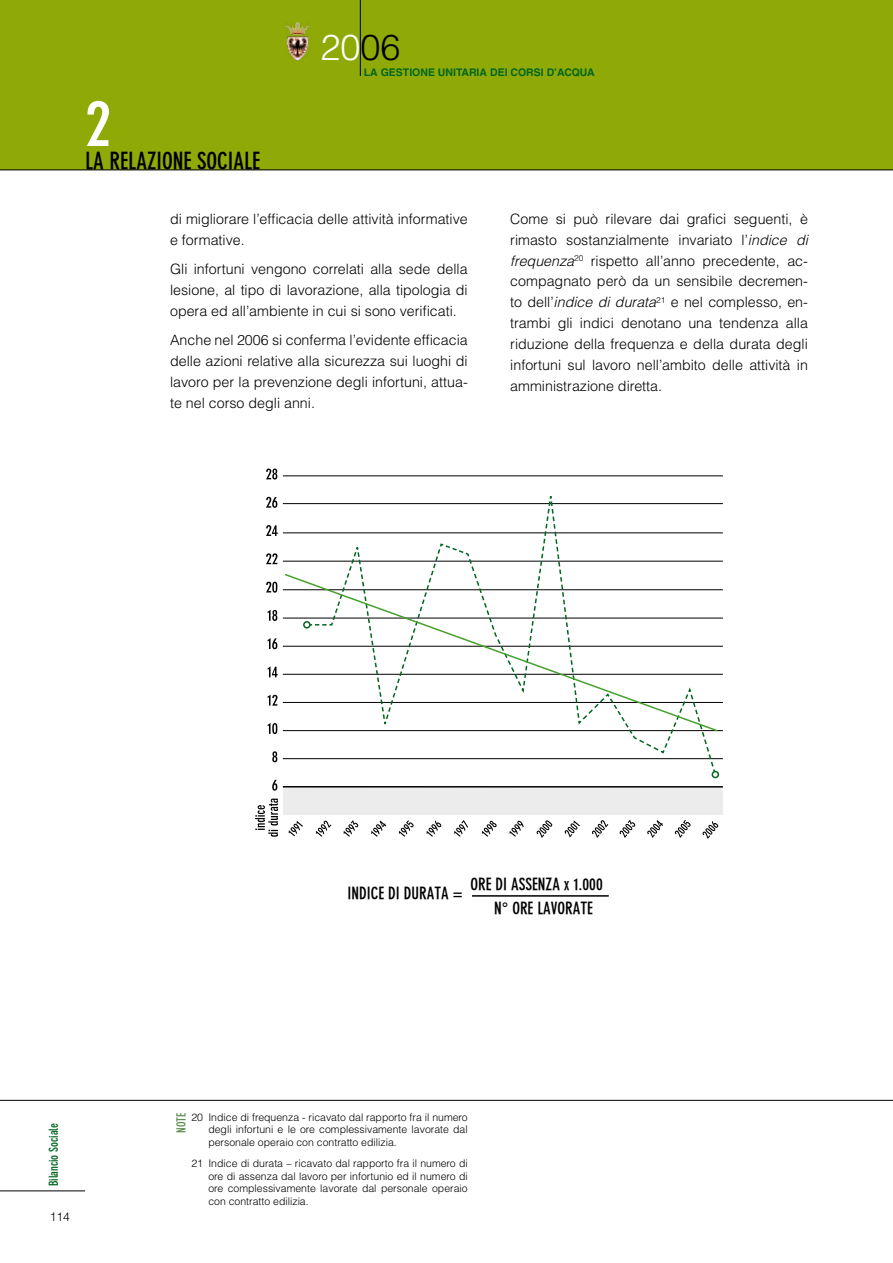
<style>
.page{position:relative;width:893px;height:1263px;background:#fff}
.page>*{position:absolute;margin:0;border:0;box-sizing:border-box;transform-origin:0 0}
.t1{font:63px "DIN Neuzeit Grotesk Bold Cond";color:#fff}
.t2{font:300 36px "Helvetica";color:#fff}
.t3{font:23.1px "DIN Neuzeit Grotesk Bold Cond";color:#000}
.t4{font:16.5px/24px "DIN Neuzeit Grotesk Bold Cond";color:#000}
.t5{font:300 14.25px/20.9px "Helvetica";color:#000;text-align:justify}
.t6{font:12px "DIN Neuzeit Grotesk Bold Cond";color:#01661f}
.t7{font:12px "DIN Neuzeit Grotesk Bold Cond";color:#5e8d51}
.t8{font:300 12px "Helvetica";color:#000}
.t9{font:300 10.5px/12.6px "Helvetica";color:#000;text-align:justify}
.t10{font:700 10.5px "Helvetica";color:#01661f}
.s1{color:#000}
.s2{font-style:italic}
</style>
<div class="page">
<div style="left:0;top:0;width:893px;height:170px;background:#8fa906"></div>
<hr style="left:0;top:170px;width:893px;height:1px;background:#000">
<hr style="left:360px;top:0;width:1px;height:76px;background:#000">
<img style="left:286px;top:23px;width:24px;height:38px">
<hr style="left:0;top:1190px;width:85px;height:1px;background:#000">
<hr style="left:0;top:1100px;width:893px;height:1px;background:#000">
<hr style="left:283px;top:618px;width:440px;height:1px;background:#000">
<hr style="left:283px;top:646px;width:440px;height:1px;background:#000">
<hr style="left:283px;top:674px;width:440px;height:1px;background:#000">
<hr style="left:283px;top:702px;width:440px;height:1px;background:#000">
<hr style="left:283px;top:730px;width:440px;height:1px;background:#000">
<hr style="left:283px;top:758px;width:440px;height:1px;background:#000">
<hr style="left:283px;top:589px;width:440px;height:1px;background:#000">
<hr style="left:283px;top:561px;width:440px;height:1px;background:#000">
<hr style="left:283px;top:532px;width:440px;height:1px;background:#000">
<hr style="left:283px;top:503px;width:440px;height:1px;background:#000">
<hr style="left:283px;top:475px;width:440px;height:1px;background:#000">
<div style="left:283px;top:787px;width:439px;height:27px;background:#ececed"></div>
<hr style="left:283px;top:786px;width:440px;height:1px;background:#000">
<svg style="left:308px;top:496px;width:408px;height:277px"></svg>
<div style="left:712px;top:771px;width:7px;height:7px;border:2px solid #01661f;border-radius:50%"></div>
<svg style="left:283px;top:573px;width:436px;height:160px"></svg>
<svg style="left:289px;top:821px;width:14px;height:15px"></svg>
<svg style="left:702px;top:821px;width:16px;height:18px"></svg>
<svg style="left:674px;top:820px;width:17px;height:18px"></svg>
<svg style="left:647px;top:820px;width:16px;height:18px"></svg>
<svg style="left:619px;top:820px;width:16px;height:18px"></svg>
<svg style="left:591px;top:820px;width:17px;height:18px"></svg>
<svg style="left:564px;top:820px;width:16px;height:17px"></svg>
<svg style="left:536px;top:820px;width:16px;height:18px"></svg>
<svg style="left:509px;top:821px;width:15px;height:16px"></svg>
<svg style="left:482px;top:821px;width:15px;height:16px"></svg>
<svg style="left:454px;top:820px;width:14px;height:17px"></svg>
<svg style="left:426px;top:820px;width:15px;height:17px"></svg>
<svg style="left:399px;top:820px;width:15px;height:17px"></svg>
<svg style="left:371px;top:820px;width:15px;height:17px"></svg>
<svg style="left:343px;top:820px;width:15px;height:17px"></svg>
<svg style="left:316px;top:821px;width:15px;height:16px"></svg>
<svg style="left:266px;top:468px;width:11px;height:12px"></svg>
<svg style="left:266px;top:497px;width:11px;height:11px"></svg>
<svg style="left:266px;top:525px;width:12px;height:11px"></svg>
<svg style="left:266px;top:553px;width:11px;height:11px"></svg>
<svg style="left:266px;top:582px;width:11px;height:11px"></svg>
<svg style="left:268px;top:610px;width:9px;height:11px"></svg>
<svg style="left:268px;top:638px;width:9px;height:11px"></svg>
<svg style="left:268px;top:666px;width:10px;height:11px"></svg>
<svg style="left:268px;top:695px;width:9px;height:11px"></svg>
<svg style="left:268px;top:723px;width:9px;height:11px"></svg>
<svg style="left:272px;top:751px;width:5px;height:11px"></svg>
<svg style="left:272px;top:780px;width:5px;height:11px"></svg>
<svg style="left:255px;top:799px;width:23px;height:38px"></svg>
<hr style="left:472px;top:895px;width:137px;height:2px;background:#000">
<h1 class="t1" style="left:85px;top:87px;width:27px">2</h1>
<h3 class="t3" style="left:85px;top:147px;width:177px">lA RELAZIONE SOCIALE</h3>
<h2 class="t2" style="left:320px;top:24px;width:82px">20<span class="s1">06</span></h2>
<p class="t10" style="left:364px;top:66px;width:232px">LA GESTIONE UNITARIA DEI CORSI D’ACQUA</p>
<p class="t5" style="left:170px;top:208px;width:299px">di migliorare l’efficacia delle attività informative e formative.</p>
<p class="t5" style="left:170px;top:258px;width:299px">Gli infortuni vengono correlati alla sede della lesione, al tipo di lavorazione, alla tipologia di opera ed all’ambiente in cui si sono verificati.</p>
<p class="t5" style="left:170px;top:329px;width:299px">Anche nel 2006 si conferma l’evidente efficacia delle azioni relative alla sicurezza sui luoghi di lavoro per la prevenzione degli infortuni, attua&shy;te nel corso degli anni.</p>
<p class="t5" style="left:510px;top:208px;width:299px">Come si può rilevare dai grafici seguenti, è rimasto sostanzialmente invariato l’<span class="s2">indice di frequenza</span><sup>20</sup> rispetto all’anno precedente, ac&shy;compagnato però da un sensibile decremen&shy;to dell’<span class="s2">indice di durata</span><sup>21</sup> e nel complesso, en&shy;trambi gli indici denotano una tendenza alla riduzione della frequenza e della durata degli infortuni sul lavoro nell’ambito delle attività in amministrazione diretta.</p>
<p class="t6" style="left:47px;top:1186px;width:65px;rotate:-90deg">Bilancio Sociale</p>
<p class="t8" style="left:50px;top:1210px;width:22px">114</p>
<p class="t4" style="left:348px;top:881px;width:116px">INDICE DI DURATA =</p>
<p class="t4" style="left:494px;top:872px;width:110px;text-indent:-24px">ORE DI ASSENZA x 1.000<br>N° ORE LAVORATE</p>
<p class="t7" style="left:174px;top:1133px;width:22px;rotate:-90deg">NOTE</p>
<p class="t9" style="left:208px;top:1110px;width:261px;text-indent:-17px">20 Indice di frequenza - ricavato dal rapporto fra il numero degli infortuni e le ore complessivamente lavorate dal personale operaio con contratto edilizia.</p>
<p class="t9" style="left:208px;top:1157px;width:261px;text-indent:-17px">21 Indice di durata – ricavato dal rapporto fra il numero di ore di assenza dal lavoro per infortunio ed il numero di ore complessivamente lavorate dal personale operaio con contratto edilizia.</p>
</div>
